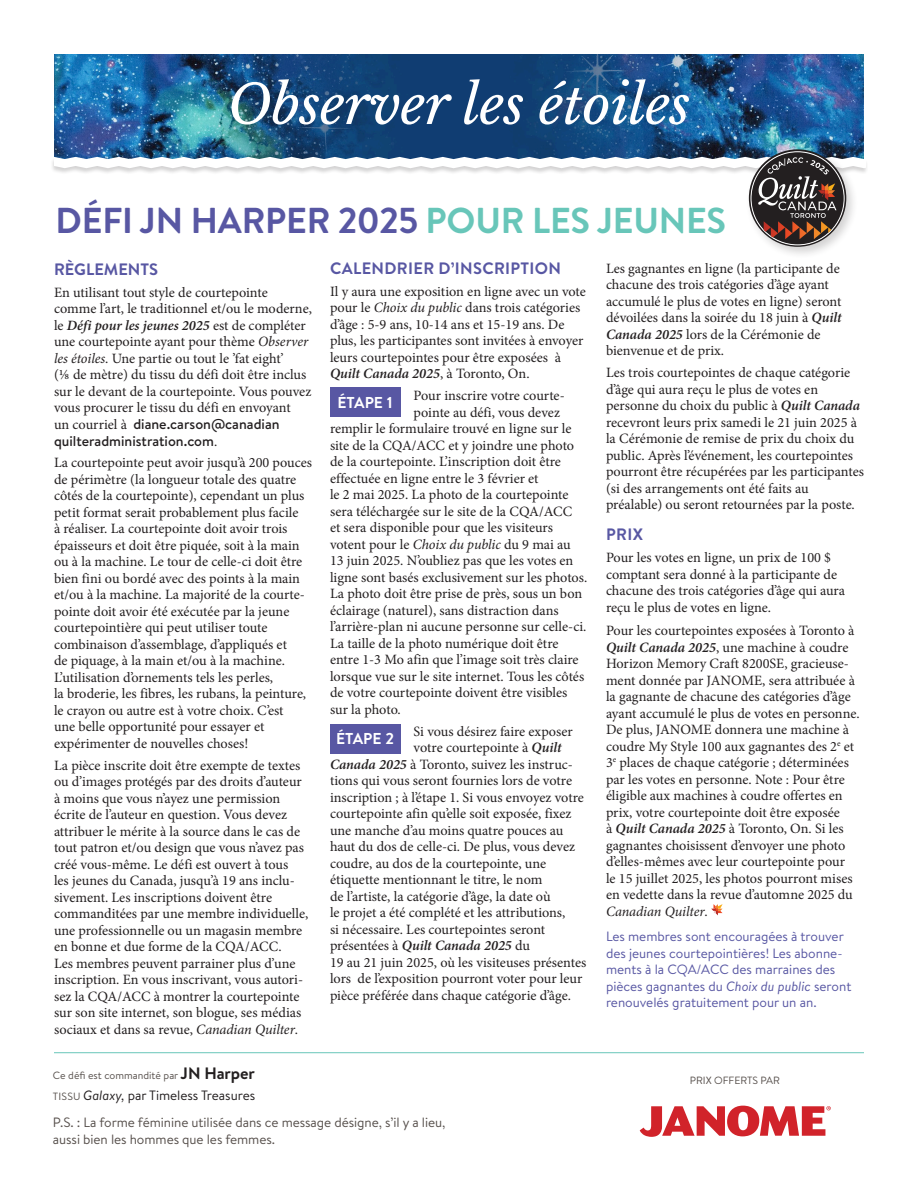
<style>
.page{position:relative;width:918px;height:1188px;background:#fff}
.page>*{position:absolute;margin:0;border:0;box-sizing:border-box;transform-origin:0 0}
.t1{font:italic 54px "Libre Baskerville";letter-spacing:-.005em;color:#fff}
.t2{font:700 36px "Brandon Text";letter-spacing:-.005em;color:#5857a3}
.t3{font:700 16.5px "Brandon Text";letter-spacing:.02em;color:#5857a3}
.t4{font:700 16.5px "Brandon Text";color:#5857a3}
.t5{font:700 15.75px "Brandon Text";color:#fff}
.t6{font:14.25px/16.5px "Minion Pro";color:#231f20}
.t7{font:italic 600 14.25px "Minion Pro";color:#231f20}
.t8{font:13.5px/16.5px "Brandon Text";color:#5857a3}
.t9{font:13.5px "Brandon Text";letter-spacing:-.005em;color:#57504c}
.t10{font:13.5px "Brandon Text";letter-spacing:-.005em;color:#231f20}
.t11{font:10.5px "Brandon Text";color:#57504c}
.s1{color:#68c6b9}
.s2{font-weight:600;font-style:italic}
.s3{font-style:italic}
.s4{font-family:"Brandon Text";font-weight:500}
.s5{font-weight:400;font-style:normal}
.s6{font-weight:700;font-size:16.5px;color:#231f20}
.s7{font-size:10.5px;color:#57504c}
</style>
<div class="page">
<img style="left:54px;top:54px;width:810px;height:103px">
<svg style="left:711px;top:904px;width:12px;height:11px"></svg>
<div style="left:330px;top:387px;width:70px;height:30px;background:#5857a3"></div>
<div style="left:330px;top:724px;width:70px;height:30px;background:#5857a3"></div>
<svg style="left:640px;top:1106px;width:191px;height:31px"></svg>
<div style="left:746px;top:146px;width:113px;height:113px;background:#231f20;opacity:.2"></div>
<svg style="left:749px;top:149px;width:97px;height:98px"></svg>
<svg style="left:751px;top:152px;width:93px;height:93px"></svg>
<svg style="left:54px;top:157px;width:811px;height:82px"></svg>
<hr style="left:54px;top:1052px;width:810px;height:1px;background:#68c6b9">
<p class="t1" style="left:228px;top:72px;width:464px">Observer les étoiles</p>
<p class="t2" style="left:56px;top:195px;width:672px">DÉFI JN HARPER 2025 <span class="s1">POUR LES JEUNES</span></p>
<p class="t4" style="left:54px;top:258px;width:106px">RÈGLEMENTS</p>
<p class="t6" style="left:54px;top:284px;width:259px">En utilisant tout style de courtepointe comme l’art, le traditionnel et/ou le moderne, le <span class="s2">Défi pour les jeunes 2025</span> est de compléter une courtepointe ayant pour thème <span class="s3">Observer les étoiles</span>. Une partie ou tout le ’fat eight’<br>(⅛ de mètre) du tissu du défi doit être inclus sur le devant de la courtepointe. Vous pouvez vous procurer le tissu du défi en envoyant<br>un courriel à <span class="s4">diane.carson@canadian quilteradministration.com</span>.</p>
<p class="t6" style="left:54px;top:455px;width:260px">La courtepointe peut avoir jusqu’à 200 pouces de périmètre (la longueur totale des quatre côtés de la courtepointe), cependant un plus petit format serait probablement plus facile<br>à réaliser. La courtepointe doit avoir trois épaisseurs et doit être piquée, soit à la main ou à la machine. Le tour de celle-ci doit être bien fini ou bordé avec des points à la main et/ou à la machine. La majorité de la courte&shy;pointe doit avoir été exécutée par la jeune courtepointière qui peut utiliser toute combinaison d’assemblage, d’appliqués et<br>de piquage, à la main et/ou à la machine.<br>L’utilisation d’ornements tels les perles,<br>la broderie, les fibres, les rubans, la peinture, le crayon ou autre est à votre choix. C’est<br>une belle opportunité pour essayer et expérimenter de nouvelles choses!</p>
<p class="t6" style="left:54px;top:757px;width:256px">La pièce inscrite doit être exempte de textes ou d’images protégés par des droits d’auteur à moins que vous n’ayez une permission écrite de l’auteur en question. Vous devez attribuer le mérite à la source dans le cas de tout patron et/ou design que vous n’avez pas créé vous-même. Le défi est ouvert à tous<br>les jeunes du Canada, jusqu’à 19 ans inclu&shy;sivement. Les inscriptions doivent être commanditées par une membre individuelle, une professionnelle ou un magasin membre en bonne et due forme de la CQA/ACC.<br>Les membres peuvent parrainer plus d’une inscription. En vous inscrivant, vous autori&shy;sez la CQA/ACC à montrer la courtepointe sur son site internet, son blogue, ses médias sociaux et dans sa revue, <span class="s3">Canadian Quilter</span>.</p>
<p class="t3" style="left:330px;top:257px;width:233px">CALENDRIER D’INSCRIPTION</p>
<p class="t6" style="left:330px;top:283px;width:257px">Il y aura une exposition en ligne avec un vote pour le <span class="s3">Choix du public</span> dans trois catégories d’âge : 5-9 ans, 10-14 ans et 15-19 ans. De plus, les participantes sont invitées à envoyer leurs courtepointes pour être exposées à <span class="s2">Quilt Canada 2025</span>, à Toronto, On.</p>
<p class="t6" style="left:414px;top:388px;width:153px">Pour inscrire votre courte-</p>
<p class="t6" style="left:414px;top:404px;width:148px">pointe au défi, vous devez</p>
<p class="t6" style="left:330px;top:421px;width:243px">remplir le formulaire trouvé en ligne sur le</p>
<p class="t6" style="left:330px;top:437px;width:246px">site de la CQA/ACC et y joindre une photo</p>
<p class="t6" style="left:330px;top:454px;width:233px">de la courtepointe. L’inscription doit être</p>
<p class="t6" style="left:330px;top:470px;width:210px">effectuée en ligne entre le 3 février et</p>
<p class="t6" style="left:330px;top:487px;width:240px">le 2 mai 2025. La photo de la courtepointe</p>
<p class="t6" style="left:330px;top:503px;width:244px">sera téléchargée sur le site de la CQA/ACC</p>
<p class="t6" style="left:330px;top:520px;width:225px">et sera disponible pour que les visiteurs</p>
<p class="t6" style="left:330px;top:536px;width:242px">votent pour le <span class="s3">Choix du public</span> du 9 mai au</p>
<p class="t6" style="left:330px;top:553px;width:245px">13 juin 2025. N’oubliez pas que les votes en</p>
<p class="t6" style="left:330px;top:569px;width:259px">ligne sont basés exclusivement sur les photos.</p>
<p class="t6" style="left:330px;top:586px;width:254px">La photo doit être prise de près, sous un bon</p>
<p class="t6" style="left:330px;top:602px;width:230px">éclairage (naturel), sans distraction dans</p>
<p class="t6" style="left:330px;top:619px;width:258px">l’arrière-plan ni aucune personne sur celle-ci.</p>
<p class="t6" style="left:330px;top:635px;width:230px">La taille de la photo numérique doit être</p>
<p class="t6" style="left:330px;top:652px;width:250px">entre 1-3 Mo afin que l’image soit très claire</p>
<p class="t6" style="left:330px;top:668px;width:256px">lorsque vue sur le site internet. Tous les côtés</p>
<p class="t6" style="left:330px;top:685px;width:239px">de votre courtepointe doivent être visibles</p>
<p class="t6" style="left:330px;top:701px;width:72px">sur la photo.</p>
<p class="t6" style="left:414px;top:723px;width:161px">Si vous désirez faire exposer</p>
<p class="t6" style="left:414px;top:740px;width:149px">votre courtepointe à <span class="s2">Quilt</span></p>
<p class="t6" style="left:330px;top:756px;width:245px"><span class="s2">Canada 2025</span> à Toronto, suivez les instruc-</p>
<p class="t6" style="left:330px;top:773px;width:244px">tions qui vous seront fournies lors de votre</p>
<p class="t6" style="left:330px;top:789px;width:255px">inscription ; à l’étape 1. Si vous envoyez votre</p>
<p class="t6" style="left:330px;top:806px;width:243px">courtepointe afin qu’elle soit exposée, fixez</p>
<p class="t6" style="left:330px;top:822px;width:235px">une manche d’au moins quatre pouces au</p>
<p class="t6" style="left:330px;top:839px;width:247px">haut du dos de celle-ci. De plus, vous devez</p>
<p class="t6" style="left:330px;top:855px;width:218px">coudre, au dos de la courtepointe, une</p>
<p class="t6" style="left:330px;top:872px;width:214px">étiquette mentionnant le titre, le nom</p>
<p class="t6" style="left:330px;top:888px;width:222px">de l’artiste, la catégorie d’âge, la date où</p>
<p class="t6" style="left:330px;top:905px;width:237px">le projet a été complété et les attributions,</p>
<p class="t6" style="left:330px;top:921px;width:217px">si nécessaire. Les courtepointes seront</p>
<p class="t7" style="left:330px;top:936px;width:202px"><span class="s5">présentées à</span> Quilt Canada 2025 <span class="s5">du</span></p>
<p class="t6" style="left:330px;top:954px;width:258px">19 au 21 juin 2025, où les visiteuses présentes</p>
<p class="t6" style="left:330px;top:971px;width:254px">lors de l’exposition pourront voter pour leur</p>
<p class="t6" style="left:330px;top:987px;width:242px">pièce préférée dans chaque catégorie d’âge.</p>
<p class="t5" style="left:337px;top:391px;width:57px">ÉTAPE 1</p>
<p class="t5" style="left:336px;top:728px;width:60px">ÉTAPE 2</p>
<p class="t11" style="left:53px;top:1068px;width:204px">Ce défi est commandité par <span class="s6">JN Harper</span></p>
<p class="t10" style="left:53px;top:1086px;width:204px"><span class="s7">TISSU</span> <span class="s3">Galaxy,</span> par Timeless Treasures</p>
<p class="t9" style="left:53px;top:1113px;width:394px">P.S. : La forme féminine utilisée dans ce message désigne, s’il y a lieu,</p>
<p class="t9" style="left:53px;top:1130px;width:224px">aussi bien les hommes que les femmes.</p>
<p class="t6" style="left:606px;top:260px;width:237px">Les gagnantes en ligne (la participante de chacune des trois catégories d’âge ayant accumulé le plus de votes en ligne) seront dévoilées dans la soirée du 18 juin à <span class="s2">Quilt Canada 2025</span> lors de la Cérémonie de bienvenue et de prix.</p>
<p class="t6" style="left:606px;top:365px;width:260px">Les trois courtepointes de chaque catégorie d’âge qui aura reçu le plus de votes en personne du choix du public à <span class="s2">Quilt Canada </span>recevront leurs prix samedi le 21 juin 2025 à la Cérémonie de remise de prix du choix du public. Après l’événement, les courtepointes pourront être récupérées par les participantes (si des arrangements ont été faits au préalable) ou seront retournées par la poste.</p>
<p class="t3" style="left:606px;top:523px;width:38px">PRIX</p>
<p class="t6" style="left:606px;top:549px;width:241px">Pour les votes en ligne, un prix de 100 $ comptant sera donné à la participante de chacune des trois catégories d’âge qui aura reçu le plus de votes en ligne.</p>
<p class="t6" style="left:606px;top:622px;width:255px">Pour les courtepointes exposées à Toronto à <span class="s2">Quilt Canada 2025</span>, une machine à coudre Horizon Memory Craft 8200SE, gracieuse&shy;ment donnée par JANOME, sera attribuée à la gagnante de chacune des catégories d’âge ayant accumulé le plus de votes en personne.<br>De plus, JANOME donnera une machine à coudre My Style 100 aux gagnantes des 2<sup>e</sup> et 3<sup>e</sup> places de chaque catégorie ; déterminées par les votes en personne. Note : Pour être éligible aux machines à coudre offertes en prix, votre courtepointe doit être exposée<br>à <span class="s2">Quilt Canada 2025</span> à Toronto, On. Si les gagnantes choisissent d’envoyer une photo d’elles-mêmes avec leur courtepointe pour<br>le 15 juillet 2025, les photos pourront mises en vedette dans la revue d’automne 2025 du <span class="s3">Canadian Quilter</span>.</p>
<p class="t8" style="left:606px;top:928px;width:247px">Les membres sont encouragées à trouver des jeunes courtepointières! Les abonne&shy;ments à la CQA/ACC des marraines des pièces gagnantes du <span class="s3">Choix du public</span> seront renouvelés gratuitement pour un an.</p>
<p class="t11" style="left:690px;top:1073px;width:92px">PRIX OFFERTS PAR</p>
</div>
